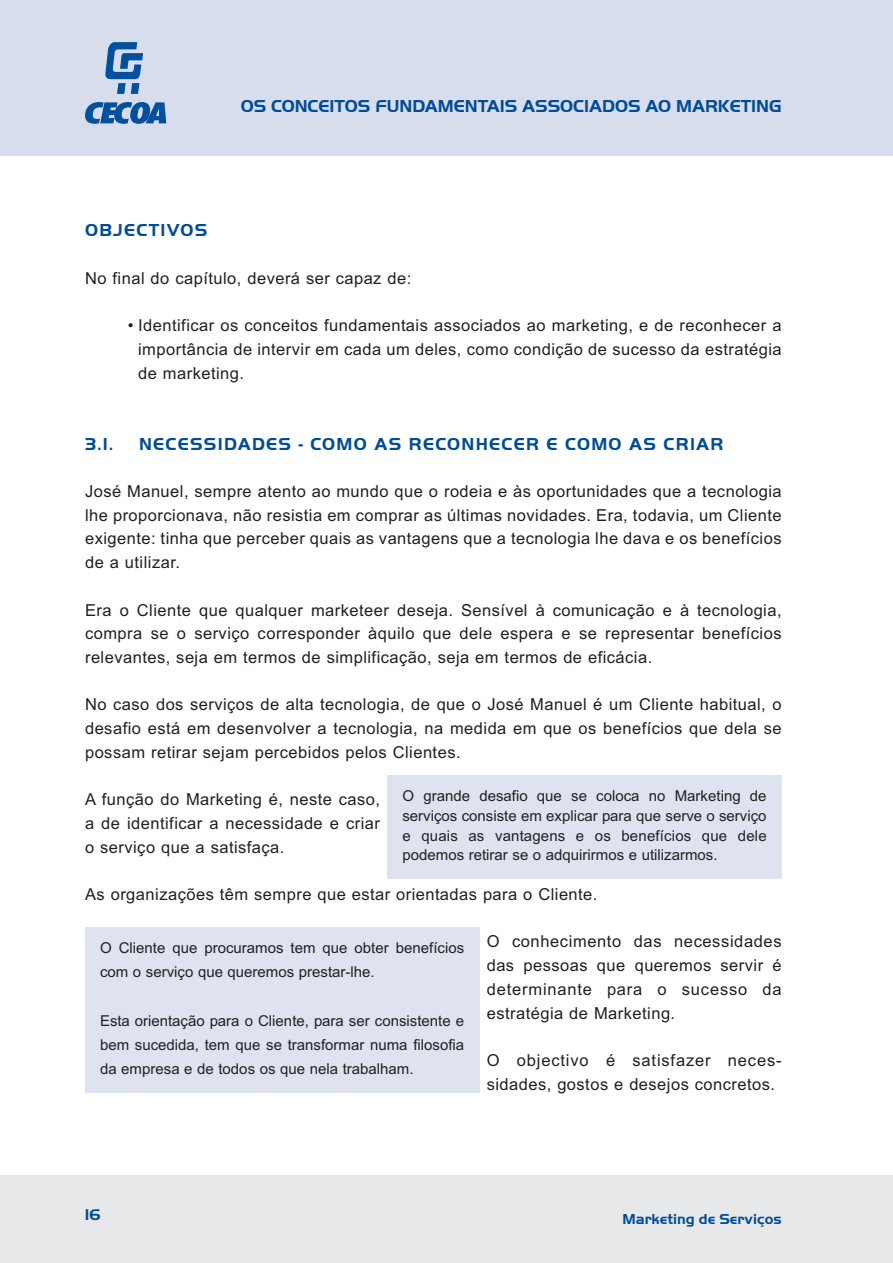
<style>
.page{position:relative;width:893px;height:1263px;background:#fff}
.page>*{position:absolute;margin:0;border:0;box-sizing:border-box;transform-origin:0 0}
.t1{font:700 18px "Handel Got D";letter-spacing:.07em;color:#014d95}
.t2{font:700 18px "Handel Got D";color:#014d95}
.t3{font:700 18px "Handel Got D";letter-spacing:.04em;color:#014d95}
.t4{font:16.5px/23.7px "Arial";letter-spacing:.03em;color:#231f20;text-align:justify}
.t5{font:15px/19.6px "Arial";color:#231f20;text-align:justify}
.t6{font:700 15px "Handel Got D";color:#014d95}
.t7{font:15px "Handel Gothic BT";color:#014d95}
</style>
<div class="page">
<div style="left:0;top:0;width:893px;height:155px;background:#d8dded"></div>
<div style="left:0;top:1175px;width:893px;height:88px;background:#e7e8e9"></div>
<svg style="left:105px;top:42px;width:38px;height:52px"></svg>
<svg style="left:85px;top:102px;width:81px;height:22px"></svg>
<div style="left:387px;top:775px;width:395px;height:103px;background:#dfe3f0"></div>
<div style="left:85px;top:927px;width:394px;height:165px;background:#dfe3f0"></div>
<p class="t2" style="left:241px;top:96px;width:542px">OS CONCEITOS FUNDAMENTAIS ASSOCIADOS AO MARKETING</p>
<p class="t1" style="left:85px;top:220px;width:124px">OBJECTIVOS</p>
<p class="t4" style="left:85px;top:266px;width:328px">No final do capítulo, deverá ser capaz de:</p>
<p class="t4" style="left:138px;top:314px;width:645px;text-indent:-10px">• Identificar os conceitos fundamentais associados ao marketing, e de reconhecer a importância de intervir em cada um deles, como condição de sucesso da estratégia de marketing.</p>
<p class="t3" style="left:85px;top:433px;width:30px">3.1.</p>
<p class="t1" style="left:139px;top:433px;width:586px">NECESSIDADES - COMO AS RECONHECER E COMO AS CRIAR</p>
<p class="t4" style="left:85px;top:479px;width:698px">José Manuel, sempre atento ao mundo que o rodeia e às oportunidades que a tecnologia lhe proporcionava, não resistia em comprar as últimas novidades. Era, todavia, um Cliente exigente: tinha que perceber quais as vantagens que a tecnologia lhe dava e os benefícios de a utilizar.</p>
<p class="t4" style="left:85px;top:598px;width:698px">Era o Cliente que qualquer marketeer deseja. Sensível à comunicação e à tecnologia, compra se o serviço corresponder àquilo que dele espera e se representar benefícios relevantes, seja em termos de simplificação, seja em termos de eficácia.</p>
<p class="t4" style="left:85px;top:693px;width:698px">No caso dos serviços de alta tecnologia, de que o José Manuel é um Cliente habitual, o desafio está em desenvolver a tecnologia, na medida em que os benefícios que dela se possam retirar sejam percebidos pelos Clientes.</p>
<p class="t4" style="left:85px;top:788px;width:296px">A função do Marketing é, neste caso, a de identificar a necessidade e criar o serviço que a satisfaça.</p>
<p class="t4" style="left:85px;top:882px;width:514px">As organizações têm sempre que estar orientadas para o Cliente.</p>
<p class="t4" style="left:487px;top:930px;width:296px">O conhecimento das necessidades das pessoas que queremos servir é determinante para o sucesso da estratégia de Marketing.</p>
<p class="t4" style="left:487px;top:1048px;width:296px">O objectivo é satisfazer neces&shy;sidades, gostos e desejos concretos.</p>
<p class="t5" style="left:402px;top:786px;width:366px">O grande desafio que se coloca no Marketing de serviços consiste em explicar para que serve o serviço e quais as vantagens e os benefícios que dele podemos retirar se o adquirirmos e utilizarmos.</p>
<p class="t5" style="left:100px;top:935px;width:366px;line-height:24.3px">O Cliente que procuramos tem que obter benefícios com o serviço que queremos prestar-lhe.</p>
<p class="t5" style="left:100px;top:1008px;width:366px;line-height:24.3px">Esta orientação para o Cliente, para ser consistente e bem sucedida, tem que se transformar numa filosofia da empresa e de todos os que nela trabalham.</p>
<p class="t7" style="left:85px;top:1205px;width:17px">16</p>
<p class="t6" style="left:622px;top:1210px;width:161px">Marketing de Serviços</p>
</div>
